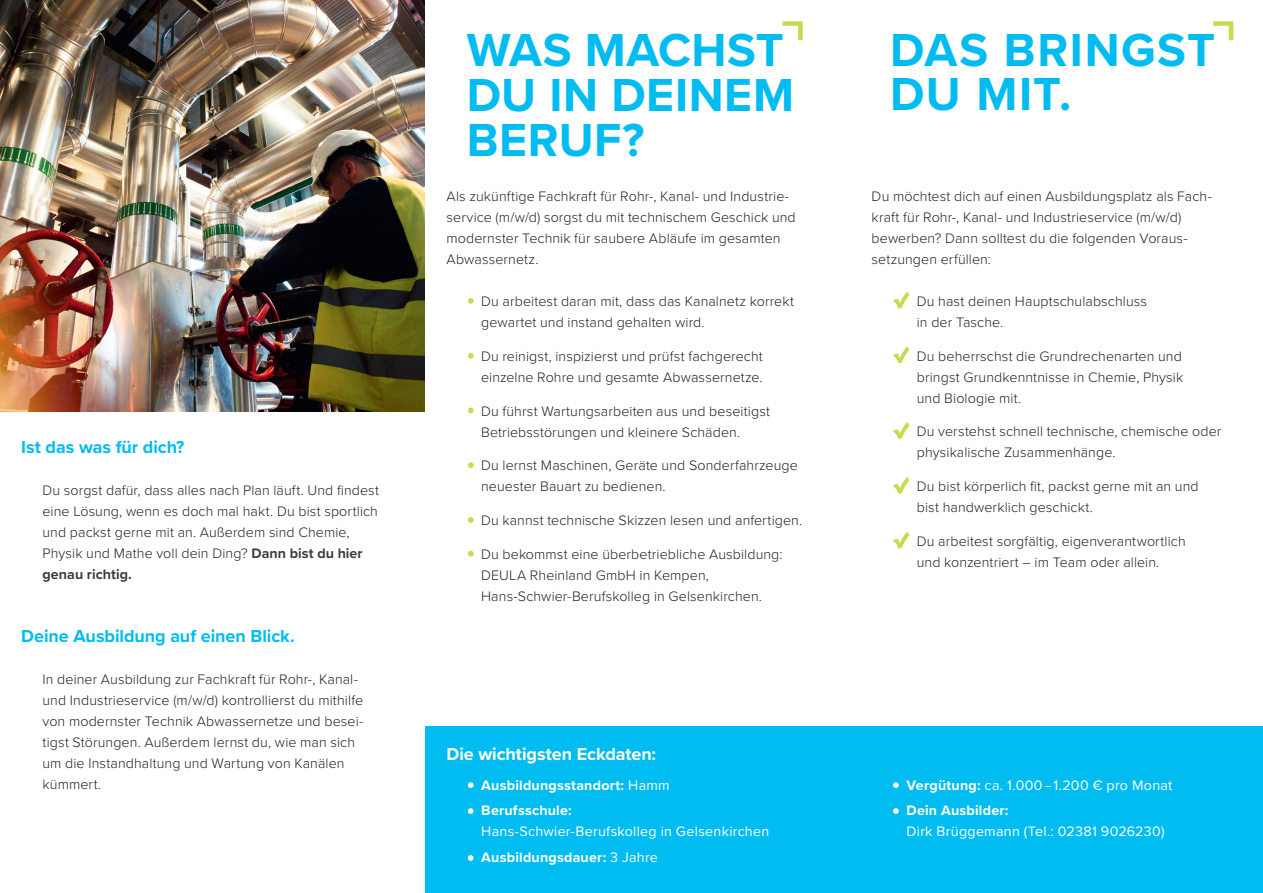
<style>
.page{position:relative;width:1263px;height:893px;background:#fff}
.page>*{position:absolute;margin:0;border:0;box-sizing:border-box;transform-origin:0 0}
.t1{font:700 48px/45px "Proxima Nova";letter-spacing:.01em;color:#00bcf1}
.t2{font:700 48px/45px "Proxima Nova";letter-spacing:.03em;color:#00bcf1}
.t3{font:700 18px "Proxima Nova";letter-spacing:-.005em;color:#00bcf1}
.t4{font:700 18px "Proxima Nova";letter-spacing:-.005em;color:#fff}
.t5{font:300 14.25px/21px "Proxima Nova";letter-spacing:.005em;color:#231f20}
.t6{font:14.25px/26px "Proxima Nova";letter-spacing:.02em;color:#fff}
.t7{font:700 14.25px/26px "Proxima Nova";letter-spacing:.015em;color:#fff}
.s1{font-weight:700;color:#3e3e3f}
.s2{font-weight:400}
.s3{font-weight:700}
</style>
<div class="page">
<div style="left:425px;top:726px;width:838px;height:167px;background:#00bcf1"></div>
<img style="left:0;top:0;width:424px;height:411px">
<svg style="left:782px;top:21px;width:21px;height:19px"></svg>
<svg style="left:1213px;top:21px;width:20px;height:19px"></svg>
<svg style="left:893px;top:291px;width:16px;height:18px"></svg>
<svg style="left:893px;top:346px;width:16px;height:18px"></svg>
<svg style="left:893px;top:422px;width:16px;height:17px"></svg>
<svg style="left:893px;top:477px;width:16px;height:17px"></svg>
<svg style="left:893px;top:532px;width:16px;height:17px"></svg>
<svg style="left:468px;top:298px;width:6px;height:6px"></svg>
<svg style="left:468px;top:353px;width:6px;height:6px"></svg>
<svg style="left:468px;top:408px;width:6px;height:5px"></svg>
<svg style="left:468px;top:462px;width:6px;height:6px"></svg>
<svg style="left:468px;top:517px;width:6px;height:6px"></svg>
<svg style="left:468px;top:551px;width:6px;height:6px"></svg>
<svg style="left:468px;top:782px;width:5px;height:6px"></svg>
<svg style="left:468px;top:808px;width:5px;height:6px"></svg>
<svg style="left:468px;top:855px;width:5px;height:6px"></svg>
<svg style="left:893px;top:782px;width:6px;height:6px"></svg>
<svg style="left:893px;top:808px;width:6px;height:6px"></svg>
<p class="t3" style="left:21px;top:434px;width:165px">Ist das was für dich?</p>
<p class="t5" style="left:43px;top:479px;width:338px">Du sorgst dafür, dass alles nach Plan läuft. Und findest eine Lösung, wenn es doch mal hakt. Du bist sportlich und packst gerne mit an. Außerdem sind Chemie, Physik und Mathe voll dein Ding? <span class="s1">Dann bist du hier genau richtig.</span></p>
<p class="t3" style="left:21px;top:623px;width:275px">Deine Ausbildung auf einen Blick.</p>
<p class="t5" style="left:43px;top:668px;width:322px">In deiner Ausbildung zur Fachkraft für Rohr-, Kanal&shy;und Industrieservice (m/w/d) kontrollierst du mithilfe von modernster Technik Abwassernetze und besei&shy;tigst Störungen. Außerdem lernst du, wie man sich um die Instandhaltung und Wartung von Kanälen kümmert.</p>
<h1 class="t1" style="left:467px;top:26px;width:329px">WAS MACHST<br>DU IN DEINEM<br>BERUF?</h1>
<h1 class="t2" style="left:890px;top:26px;width:327px">DAS BRINGST<br>DU MIT.</h1>
<p class="t5" style="left:446px;top:185px;width:351px">Als zukünftige Fachkraft für Rohr-, Kanal- und Industrie&shy;service (m/w/d) sorgst du mit technischem Geschick und modernster Technik für saubere Abläufe im gesamten Abwassernetz.</p>
<p class="t5" style="left:872px;top:185px;width:342px">Du möchtest dich auf einen Ausbildungsplatz als Fach&shy;kraft für Rohr-, Kanal- und Industrieservice (m/w/d) bewerben? Dann solltest du die folgenden Voraus&shy;setzungen erfüllen:</p>
<p class="t5" style="left:481px;top:290px;width:314px">Du arbeitest daran mit, dass das Kanalnetz korrekt gewartet und instand gehalten wird.</p>
<p class="t5" style="left:481px;top:345px;width:283px">Du reinigst, inspizierst und prüfst fachgerecht einzelne Rohre und gesamte Abwassernetze.</p>
<p class="t5" style="left:481px;top:400px;width:291px">Du führst Wartungsarbeiten aus und beseitigst<br>Betriebsstörungen und kleinere Schäden.</p>
<p class="t5" style="left:481px;top:454px;width:318px">Du lernst Maschinen, Geräte und Sonderfahrzeuge neuester Bauart zu bedienen.</p>
<p class="t5" style="left:481px;top:509px;width:323px">Du kannst technische Skizzen lesen und anfertigen.</p>
<p class="t5" style="left:481px;top:543px;width:303px">Du bekommst eine überbetriebliche Ausbildung:<br>DEULA Rheinland GmbH in Kempen,<br>Hans-Schwier-Berufskolleg in Gelsenkirchen.</p>
<p class="t4" style="left:446px;top:740px;width:211px">Die wichtigsten Eckdaten:</p>
<p class="t7" style="left:481px;top:771px;width:190px">Ausbildungsstandort: <span class="s2">Hamm<br></span>Berufsschule:</p>
<p class="t6" style="left:481px;top:818px;width:289px">Hans-Schwier-Berufskolleg in Gelsenkirchen<br><span class="s3">Ausbildungsdauer:</span> 3 Jahre</p>
<p class="t5" style="left:917px;top:290px;width:232px">Du hast deinen Hauptschulabschluss in der Tasche.</p>
<p class="t5" style="left:917px;top:345px;width:268px;text-align:justify">Du beherrschst die Grundrechenarten und bringst Grundkenntnisse in Chemie, Physik und Biologie mit.</p>
<p class="t5" style="left:917px;top:420px;width:306px">Du verstehst schnell technische, chemische oder physikalische Zusammenhänge.</p>
<p class="t5" style="left:917px;top:475px;width:283px">Du bist körperlich fit, packst gerne mit an und bist handwerklich geschickt.</p>
<p class="t5" style="left:917px;top:530px;width:270px">Du arbeitest sorgfältig, eigenverantwortlich und konzentriert – im Team oder allein.</p>
<p class="t7" style="left:906px;top:771px;width:267px">Vergütung: <span class="s2">ca. 1.000 – 1.200 € pro Monat<br></span>Dein Ausbilder:</p>
<p class="t6" style="left:906px;top:818px;width:260px">Dirk Brüggemann (Tel.: 02381 9026230)</p>
</div>
